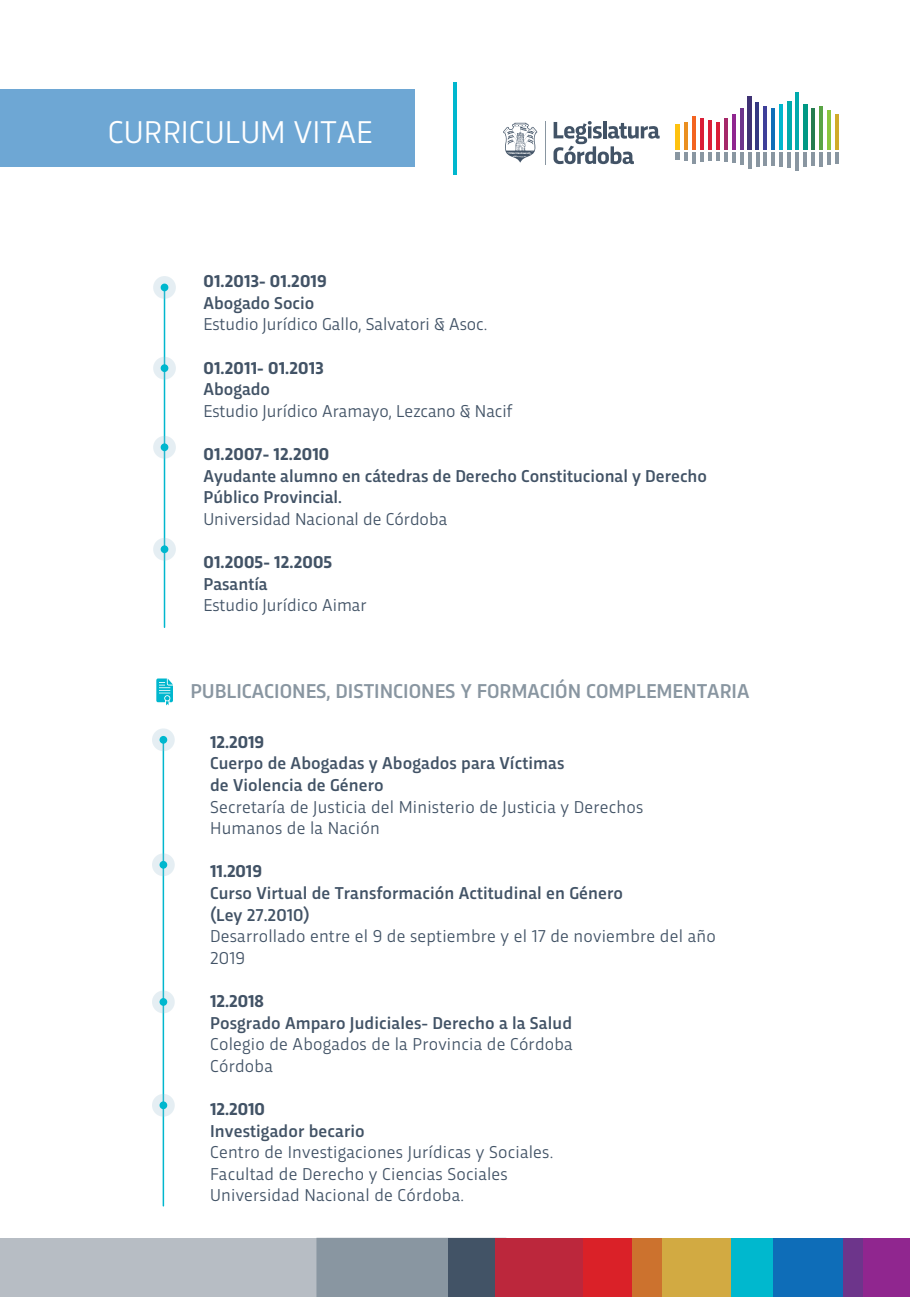
<style>
.page{position:relative;width:910px;height:1297px;background:#fff}
.page>*{position:absolute;margin:0;border:0;box-sizing:border-box;transform-origin:0 0}
.t1{font:33px "Trasandina";color:#fff}
.t2{font:500 21px "Trasandina";color:#8996a1}
.t3{font:18px/21.6px "Trasandina";letter-spacing:.01em;color:#425366}
.t4{font:500 18px/21.6px "Trasandina";letter-spacing:.005em;color:#425366}
.t5{font:700 18px "Trasandina";letter-spacing:.01em;color:#425366}
</style>
<div class="page">
<div style="left:0;top:90px;width:415px;height:77px;background:#6ea7d4"></div>
<hr style="left:676px;top:125px;width:4px;height:25px;background:#fec210">
<hr style="left:684px;top:123px;width:4px;height:27px;background:#ea8f21">
<hr style="left:692px;top:117px;width:4px;height:33px;background:#f36421">
<hr style="left:700px;top:119px;width:4px;height:31px;background:#da1f38">
<hr style="left:708px;top:121px;width:4px;height:29px;background:#da1f38">
<hr style="left:716px;top:123px;width:4px;height:27px;background:#da1f38">
<hr style="left:724px;top:119px;width:4px;height:31px;background:#a52869">
<hr style="left:732px;top:115px;width:4px;height:35px;background:#90268f">
<hr style="left:740px;top:109px;width:3px;height:41px;background:#6d358b">
<hr style="left:747px;top:96px;width:4px;height:54px;background:#3f3274">
<hr style="left:755px;top:102px;width:4px;height:48px;background:#343882">
<hr style="left:763px;top:106px;width:4px;height:44px;background:#3e3f99">
<hr style="left:771px;top:109px;width:4px;height:41px;background:#0f6eb8">
<hr style="left:779px;top:104px;width:4px;height:46px;background:#00b7ce">
<hr style="left:787px;top:101px;width:4px;height:49px;background:#00aaad">
<hr style="left:795px;top:92px;width:4px;height:58px;background:#00aaad">
<hr style="left:803px;top:104px;width:4px;height:46px;background:#009884">
<hr style="left:811px;top:109px;width:4px;height:41px;background:#247c50">
<hr style="left:819px;top:106px;width:4px;height:44px;background:#59a445">
<hr style="left:827px;top:111px;width:4px;height:39px;background:#8bc63e">
<hr style="left:835px;top:115px;width:4px;height:35px;background:#d1ab2a">
<svg style="left:676px;top:152px;width:12px;height:8px"></svg>
<hr style="left:692px;top:152px;width:4px;height:11px;background:#8996a1">
<svg style="left:700px;top:152px;width:28px;height:9px"></svg>
<hr style="left:732px;top:152px;width:4px;height:10px;background:#8996a1">
<svg style="left:740px;top:152px;width:3px;height:12px"></svg>
<svg style="left:748px;top:152px;width:3px;height:17px"></svg>
<hr style="left:756px;top:152px;width:3px;height:15px;background:#8996a1">
<hr style="left:763px;top:152px;width:4px;height:13px;background:#8996a1">
<hr style="left:771px;top:152px;width:4px;height:14px;background:#8996a1">
<hr style="left:779px;top:152px;width:4px;height:14px;background:#8996a1">
<hr style="left:787px;top:152px;width:4px;height:15px;background:#8996a1">
<hr style="left:795px;top:152px;width:4px;height:19px;background:#8996a1">
<hr style="left:803px;top:152px;width:4px;height:14px;background:#8996a1">
<hr style="left:811px;top:152px;width:4px;height:13px;background:#8996a1">
<hr style="left:819px;top:152px;width:4px;height:14px;background:#8996a1">
<hr style="left:827px;top:152px;width:4px;height:12px;background:#8996a1">
<hr style="left:835px;top:152px;width:4px;height:11px;background:#8996a1">
<svg style="left:553px;top:121px;width:107px;height:43px"></svg>
<svg style="left:503px;top:123px;width:34px;height:40px"></svg>
<hr style="left:545px;top:121px;width:1px;height:43px;background:#8996a1">
<hr style="left:453px;top:82px;width:4px;height:93px;background:#00b7ce">
<div style="left:0;top:1238px;width:316px;height:59px;background:#b7bdc4"></div>
<div style="left:316px;top:1238px;width:133px;height:59px;background:#8996a1"></div>
<div style="left:490px;top:1238px;width:93px;height:59px;background:#bc273c"></div>
<div style="left:583px;top:1238px;width:49px;height:59px;background:#da2128"></div>
<div style="left:632px;top:1238px;width:30px;height:59px;background:#cc722e"></div>
<div style="left:828px;top:1238px;width:35px;height:59px;background:#6d358b"></div>
<div style="left:863px;top:1238px;width:46px;height:59px;background:#90268f"></div>
<div style="left:662px;top:1238px;width:69px;height:59px;background:#d2aa42"></div>
<div style="left:449px;top:1238px;width:46px;height:59px;background:#425366"></div>
<div style="left:731px;top:1238px;width:43px;height:59px;background:#00b8ce"></div>
<div style="left:774px;top:1238px;width:69px;height:59px;background:#0e6db8"></div>
<hr style="left:164px;top:290px;width:1px;height:337px;background:#00b7ce">
<svg style="left:153px;top:276px;width:23px;height:23px"></svg>
<div style="left:161px;top:284px;width:7px;height:7px;background:#00b7ce;border-radius:50%"></div>
<svg style="left:153px;top:357px;width:23px;height:23px"></svg>
<div style="left:161px;top:364px;width:7px;height:8px;background:#00b7ce;border-radius:50%"></div>
<svg style="left:153px;top:436px;width:23px;height:23px"></svg>
<div style="left:161px;top:443px;width:7px;height:8px;background:#00b7ce;border-radius:50%"></div>
<svg style="left:153px;top:538px;width:23px;height:23px"></svg>
<div style="left:161px;top:545px;width:7px;height:8px;background:#00b7ce;border-radius:50%"></div>
<svg style="left:156px;top:678px;width:17px;height:27px"></svg>
<hr style="left:163px;top:742px;width:1px;height:464px;background:#00b7ce">
<svg style="left:152px;top:728px;width:23px;height:23px"></svg>
<div style="left:159px;top:736px;width:8px;height:8px;background:#00b7ce;border-radius:50%"></div>
<svg style="left:152px;top:853px;width:23px;height:23px"></svg>
<div style="left:159px;top:861px;width:8px;height:8px;background:#00b7ce;border-radius:50%"></div>
<svg style="left:152px;top:990px;width:23px;height:23px"></svg>
<div style="left:159px;top:998px;width:8px;height:8px;background:#00b7ce;border-radius:50%"></div>
<svg style="left:152px;top:1094px;width:23px;height:23px"></svg>
<div style="left:159px;top:1101px;width:8px;height:8px;background:#00b7ce;border-radius:50%"></div>
<h1 class="t1" style="left:108px;top:107px;width:266px">CURRICULUM VITAE</h1>
<p class="t5" style="left:203px;top:268px;width:125px">01.2013- 01.2019</p>
<p class="t4" style="left:203px;top:291px;width:112px">Abogado Socio</p>
<p class="t3" style="left:203px;top:312px;width:285px">Estudio Jurídico Gallo, Salvatori &amp; Asoc.</p>
<p class="t5" style="left:203px;top:354px;width:122px">01.2011- 01.2013</p>
<p class="t4" style="left:203px;top:377px;width:68px">Abogado</p>
<p class="t3" style="left:203px;top:399px;width:310px">Estudio Jurídico Aramayo, Lezcano &amp; Nacif</p>
<p class="t5" style="left:203px;top:441px;width:127px">01.2007- 12.2010</p>
<p class="t4" style="left:203px;top:463px;width:505px">Ayudante alumno en cátedras de Derecho Constitucional y Derecho<br>Público Provincial.</p>
<p class="t3" style="left:203px;top:507px;width:245px">Universidad Nacional de Córdoba</p>
<p class="t5" style="left:203px;top:549px;width:130px">01.2005- 12.2005</p>
<p class="t4" style="left:203px;top:571px;width:66px">Pasantía</p>
<p class="t3" style="left:203px;top:593px;width:165px">Estudio Jurídico Aimar</p>
<p class="t2" style="left:190px;top:675px;width:561px">PUBLICACIONES, DISTINCIONES Y FORMACIÓN COMPLEMENTARIA</p>
<p class="t5" style="left:210px;top:728px;width:56px">12.2019</p>
<p class="t4" style="left:210px;top:751px;width:356px">Cuerpo de Abogadas y Abogados para Víctimas de Violencia de Género</p>
<p class="t3" style="left:210px;top:794px;width:435px">Secretaría de Justicia del Ministerio de Justicia y Derechos<br>Humanos de la Nación</p>
<p class="t5" style="left:210px;top:858px;width:53px">11.2019</p>
<p class="t4" style="left:210px;top:881px;width:414px">Curso Virtual de Transformación Actitudinal en Género (Ley 27.2010)</p>
<p class="t3" style="left:210px;top:924px;width:507px">Desarrollado entre el 9 de septiembre y el 17 de noviembre del año<br>2019</p>
<p class="t5" style="left:210px;top:988px;width:55px">12.2018</p>
<p class="t4" style="left:210px;top:1010px;width:363px">Posgrado Amparo Judiciales- Derecho a la Salud</p>
<p class="t3" style="left:210px;top:1032px;width:364px">Colegio de Abogados de la Provincia de Córdoba<br>Córdoba</p>
<p class="t5" style="left:210px;top:1096px;width:56px">12.2010</p>
<p class="t4" style="left:210px;top:1118px;width:156px">Investigador becario</p>
<p class="t3" style="left:210px;top:1140px;width:345px">Centro de Investigaciones Jurídicas y Sociales.<br>Facultad de Derecho y Ciencias Sociales<br>Universidad Nacional de Córdoba.</p>
</div>
